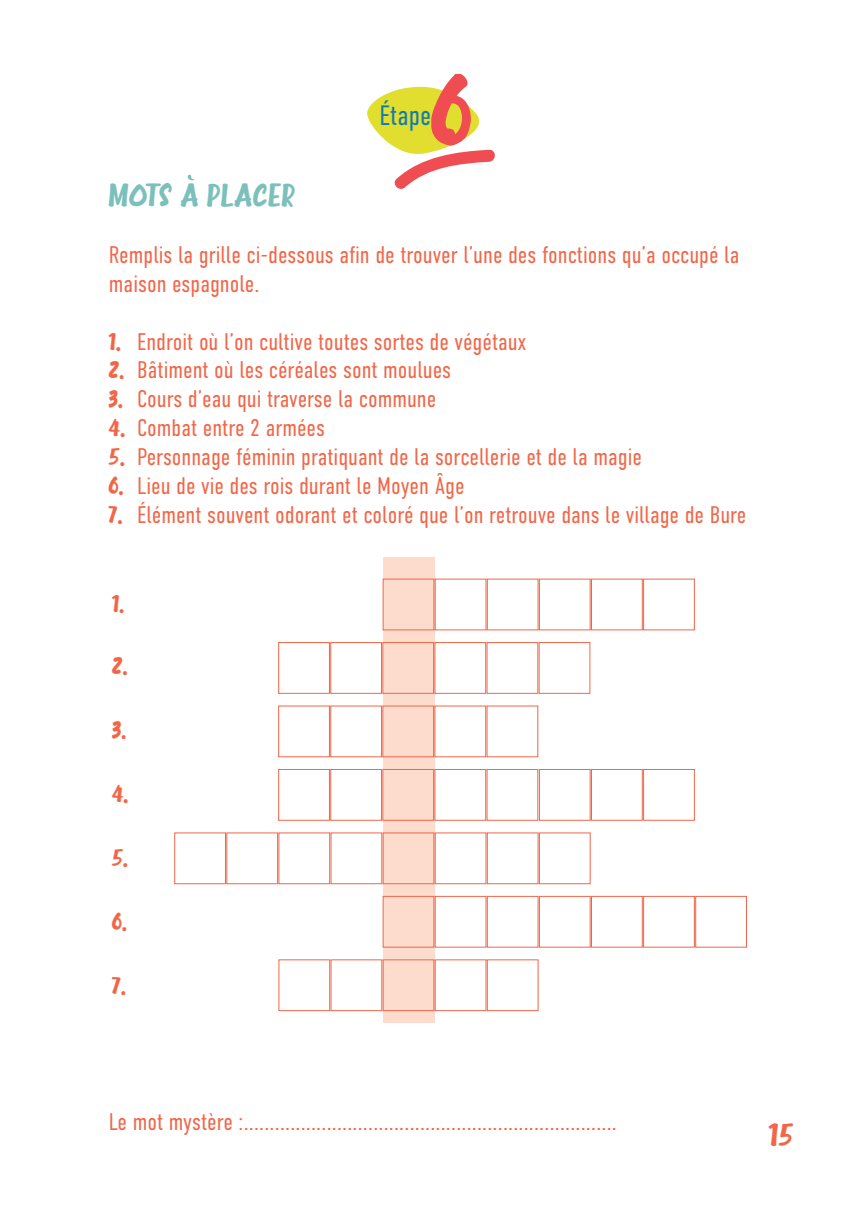
<style>
.page{position:relative;width:862px;height:1214px;background:#fff}
.page>*{position:absolute;margin:0;border:0;box-sizing:border-box;transform-origin:0 0}
.t1{font:100px "Brandon Bromley";color:#ef4d51}
.t2{font:32px "Brandon Bromley";letter-spacing:.005em;color:#7cc0bb}
.t3{font:32px "Brandon Bromley";color:#f26648}
.t4{font:300 28px "DIN Condensed";color:#127cac}
.t5{font:300 24px/28.8px "DIN Condensed";color:#f26648}
.t6{font:24px "Brandon Bromley";color:#f26648}
.s1{font-family:"Brandon Bromley";font-weight:400}
</style>
<div class="page">
<div style="left:383px;top:556px;width:51px;height:466px;background:#fddcce"></div>
<div style="left:383px;top:578px;width:51px;height:52px;border:1px solid #f26648"></div>
<div style="left:591px;top:578px;width:52px;height:52px;border:1px solid #f26648"></div>
<div style="left:643px;top:578px;width:52px;height:52px;border:1px solid #f26648"></div>
<div style="left:278px;top:642px;width:52px;height:51px;border:1px solid #f26648"></div>
<div style="left:330px;top:642px;width:52px;height:51px;border:1px solid #f26648"></div>
<div style="left:382px;top:642px;width:52px;height:51px;border:1px solid #f26648"></div>
<div style="left:434px;top:642px;width:52px;height:51px;border:1px solid #f26648"></div>
<div style="left:486px;top:642px;width:52px;height:51px;border:1px solid #f26648"></div>
<div style="left:278px;top:705px;width:52px;height:52px;border:1px solid #f26648"></div>
<div style="left:330px;top:705px;width:52px;height:52px;border:1px solid #f26648"></div>
<div style="left:382px;top:705px;width:52px;height:52px;border:1px solid #f26648"></div>
<div style="left:434px;top:705px;width:52px;height:52px;border:1px solid #f26648"></div>
<div style="left:486px;top:705px;width:52px;height:52px;border:1px solid #f26648"></div>
<div style="left:278px;top:768px;width:52px;height:52px;border:1px solid #f26648"></div>
<div style="left:330px;top:768px;width:52px;height:52px;border:1px solid #f26648"></div>
<div style="left:382px;top:768px;width:52px;height:52px;border:1px solid #f26648"></div>
<div style="left:434px;top:768px;width:52px;height:52px;border:1px solid #f26648"></div>
<div style="left:486px;top:768px;width:52px;height:52px;border:1px solid #f26648"></div>
<div style="left:330px;top:832px;width:52px;height:52px;border:1px solid #f26648"></div>
<div style="left:383px;top:832px;width:51px;height:52px;border:1px solid #f26648"></div>
<div style="left:435px;top:832px;width:51px;height:52px;border:1px solid #f26648"></div>
<div style="left:487px;top:832px;width:51px;height:52px;border:1px solid #f26648"></div>
<div style="left:539px;top:832px;width:51px;height:52px;border:1px solid #f26648"></div>
<div style="left:226px;top:832px;width:52px;height:52px;border:1px solid #f26648"></div>
<div style="left:278px;top:832px;width:52px;height:52px;border:1px solid #f26648"></div>
<div style="left:383px;top:895px;width:51px;height:52px;border:1px solid #f26648"></div>
<div style="left:435px;top:895px;width:51px;height:52px;border:1px solid #f26648"></div>
<div style="left:487px;top:895px;width:51px;height:52px;border:1px solid #f26648"></div>
<div style="left:278px;top:959px;width:52px;height:52px;border:1px solid #f26648"></div>
<div style="left:330px;top:959px;width:52px;height:52px;border:1px solid #f26648"></div>
<div style="left:383px;top:959px;width:51px;height:52px;border:1px solid #f26648"></div>
<div style="left:435px;top:959px;width:51px;height:52px;border:1px solid #f26648"></div>
<div style="left:487px;top:959px;width:51px;height:52px;border:1px solid #f26648"></div>
<div style="left:539px;top:895px;width:51px;height:52px;border:1px solid #f26648"></div>
<div style="left:591px;top:895px;width:52px;height:52px;border:1px solid #f26648"></div>
<div style="left:643px;top:895px;width:52px;height:52px;border:1px solid #f26648"></div>
<div style="left:695px;top:895px;width:52px;height:52px;border:1px solid #f26648"></div>
<div style="left:174px;top:832px;width:52px;height:52px;border:1px solid #f26648"></div>
<svg style="left:367px;top:86px;width:128px;height:103px"></svg>
<svg style="left:188px;top:174px;width:7px;height:6px"></svg>
<div style="left:539px;top:768px;width:51px;height:52px;border:1px solid #f26648"></div>
<div style="left:591px;top:768px;width:52px;height:52px;border:1px solid #f26648"></div>
<div style="left:643px;top:768px;width:52px;height:52px;border:1px solid #f26648"></div>
<h1 class="t1" style="left:431px;top:69px;width:44px">6</h1>
<p class="t4" style="left:379px;top:99px;width:53px">Étape</p>
<h2 class="t2" style="left:109px;top:181px;width:188px">MOTS A PLACER</h2>
<p class="t5" style="left:109px;top:240px;width:632px">Remplis la grille ci-dessous afin de trouver l’une des fonctions qu’a occupé la maison espagnole.</p>
<p class="t5" style="left:109px;top:327px;width:418px"><span class="s1">1.</span> Endroit où l’on cultive toutes sortes de végétaux</p>
<p class="t5" style="left:109px;top:356px;width:344px"><span class="s1">2.</span> Bâtiment où les céréales sont moulues</p>
<p class="t5" style="left:109px;top:384px;width:329px"><span class="s1">3.</span> Cours d’eau qui traverse la commune</p>
<p class="t5" style="left:109px;top:413px;width:218px"><span class="s1">4.</span> Combat entre 2 armées</p>
<p class="t5" style="left:109px;top:442px;width:534px"><span class="s1">5.</span> Personnage féminin pratiquant de la sorcellerie et de la magie</p>
<p class="t5" style="left:109px;top:471px;width:357px"><span class="s1">6.</span> Lieu de vie des rois durant le Moyen Âge</p>
<p class="t5" style="left:109px;top:500px;width:639px"><span class="s1">7.</span> Élément souvent odorant et coloré que l’on retrouve dans le village de Bure</p>
<p class="t6" style="left:112px;top:593px;width:14px">1.</p>
<p class="t6" style="left:112px;top:655px;width:17px">2.</p>
<p class="t6" style="left:112px;top:719px;width:16px">3.</p>
<p class="t6" style="left:112px;top:783px;width:18px">4.</p>
<p class="t6" style="left:112px;top:847px;width:18px">5.</p>
<p class="t6" style="left:112px;top:911px;width:16px">6.</p>
<p class="t6" style="left:112px;top:975px;width:15px">7.</p>
<p class="t5" style="left:109px;top:1107px;width:510px">Le mot mystère :........................................................................</p>
<h2 class="t3" style="left:769px;top:1120px;width:27px">15</h2>
</div>
